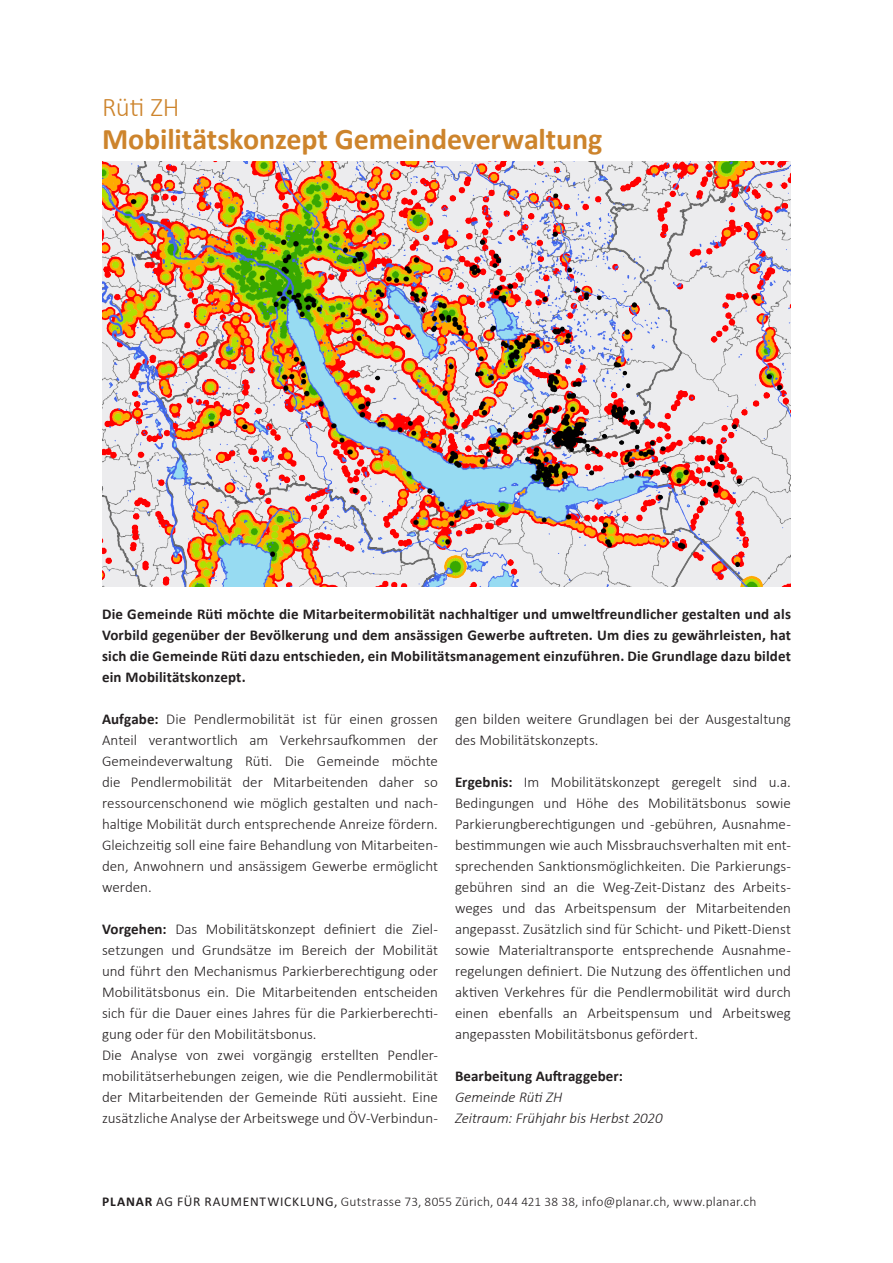
<style>
.page{position:relative;width:893px;height:1263px;background:#fff}
.page>*{position:absolute;margin:0;border:0;box-sizing:border-box;transform-origin:0 0}
.t1{font:700 30px "Calibri";letter-spacing:-.005em;color:#cd842c}
.t2{font:300 27px "Calibri";color:#cd842c}
.t3{font:300 15px/21px "Calibri";color:#231f20;text-align:justify}
.t4{font:700 15px/21px "Calibri";letter-spacing:.01em;color:#231f20;text-align:justify}
.t5{font:italic 300 15px "Calibri";letter-spacing:-.005em;color:#231f20}
.t6{font:300 13.5px "Calibri";letter-spacing:.015em;color:#231f20}
.s1{font-weight:700}
.s2{font-weight:400}
.s3{font-size:13.2px}
</style>
<div class="page">
<img style="left:103px;top:162px;width:688px;height:425px">
<p class="t2" style="left:102px;top:90px;width:79px">Rüti ZH</p>
<p class="t1" style="left:102px;top:118px;width:502px">Mobilitätskonzept Gemeindeverwaltung</p>
<p class="t4" style="left:102px;top:603px;width:690px">Die Gemeinde Rüti möchte die Mitarbeitermobilität nachhaltiger und umweltfreundlicher gestalten und als Vorbild gegenüber der Bevölkerung und dem ansässigen Gewerbe auftreten. Um dies zu gewährleisten, hat sich die Gemeinde Rüti dazu entschieden, ein Mobilitätsmanagement einzuführen. Die Grundlage dazu bildet ein Mobilitätskonzept.</p>
<p class="t3" style="left:102px;top:708px;width:337px"><span class="s1">Aufgabe:</span> Die Pendlermobilität ist für einen grossen Anteil verantwortlich am Verkehrsaufkommen der Gemeindeverwaltung Rüti. Die Gemeinde möchte die Pendlermobilität der Mitarbeitenden daher so ressourcenschonend wie möglich gestalten und nach&shy;haltige Mobilität durch entsprechende Anreize fördern.<br>Gleichzeitig soll eine faire Behandlung von Mitarbeiten&shy;den, Anwohnern und ansässigem Gewerbe ermöglicht werden.</p>
<p class="t3" style="left:102px;top:918px;width:337px"><span class="s1">Vorgehen:</span> Das Mobilitätskonzept definiert die Ziel&shy;setzungen und Grundsätze im Bereich der Mobilität und führt den Mechanismus Parkierberechtigung oder Mobilitätsbonus ein. Die Mitarbeitenden entscheiden sich für die Dauer eines Jahres für die Parkierberechti&shy;gung oder für den Mobilitätsbonus.</p>
<p class="t3" style="left:102px;top:1044px;width:337px">Die Analyse von zwei vorgängig erstellten Pendler&shy;mobilitätserhebungen zeigen, wie die Pendlermobilität der Mitarbeitenden der Gemeinde Rüti aussieht. Eine zusätzliche Analyse der Arbeitswege und ÖV-Verbindun-</p>
<p class="t3" style="left:455px;top:708px;width:337px">gen bilden weitere Grundlagen bei der Ausgestaltung des Mobilitätskonzepts.</p>
<p class="t3" style="left:455px;top:771px;width:337px"><span class="s1">Ergebnis:</span> Im Mobilitätskonzept geregelt sind u.a.<br>Bedingungen und Höhe des Mobilitätsbonus sowie Parkierungberechtigungen und -gebühren, Ausnahme&shy;bestimmungen wie auch Missbrauchsverhalten mit ent&shy;sprechenden Sanktionsmöglichkeiten. Die Parkierungs&shy;gebühren sind an die Weg-Zeit-Distanz des Arbeits&shy;weges und das Arbeitspensum der Mitarbeitenden angepasst. Zusätzlich sind für Schicht- und Pikett-Dienst sowie Materialtransporte entsprechende Ausnahme&shy;regelungen definiert. Die Nutzung des öffentlichen und aktiven Verkehres für die Pendlermobilität wird durch einen ebenfalls an Arbeitspensum und Arbeitsweg angepassten Mobilitätsbonus gefördert.</p>
<p class="t4" style="left:455px;top:1065px;width:170px">Bearbeitung Auftraggeber:</p>
<p class="t5" style="left:455px;top:1087px;width:109px">Gemeinde Rüti ZH</p>
<p class="t5" style="left:455px;top:1108px;width:209px">Zeitraum: Frühjahr bis Herbst 2020</p>
<p class="t6" style="left:102px;top:1193px;width:656px"><span class="s1">PLANAR</span> <span class="s2">AG FÜR RAUMENTWICKLUNG,</span> Gutstrasse <span class="s3">73</span>, <span class="s3">8055</span> Zürich, <span class="s3">044 421 38 38</span>, info@planar.ch, www.planar.ch</p>
</div>
